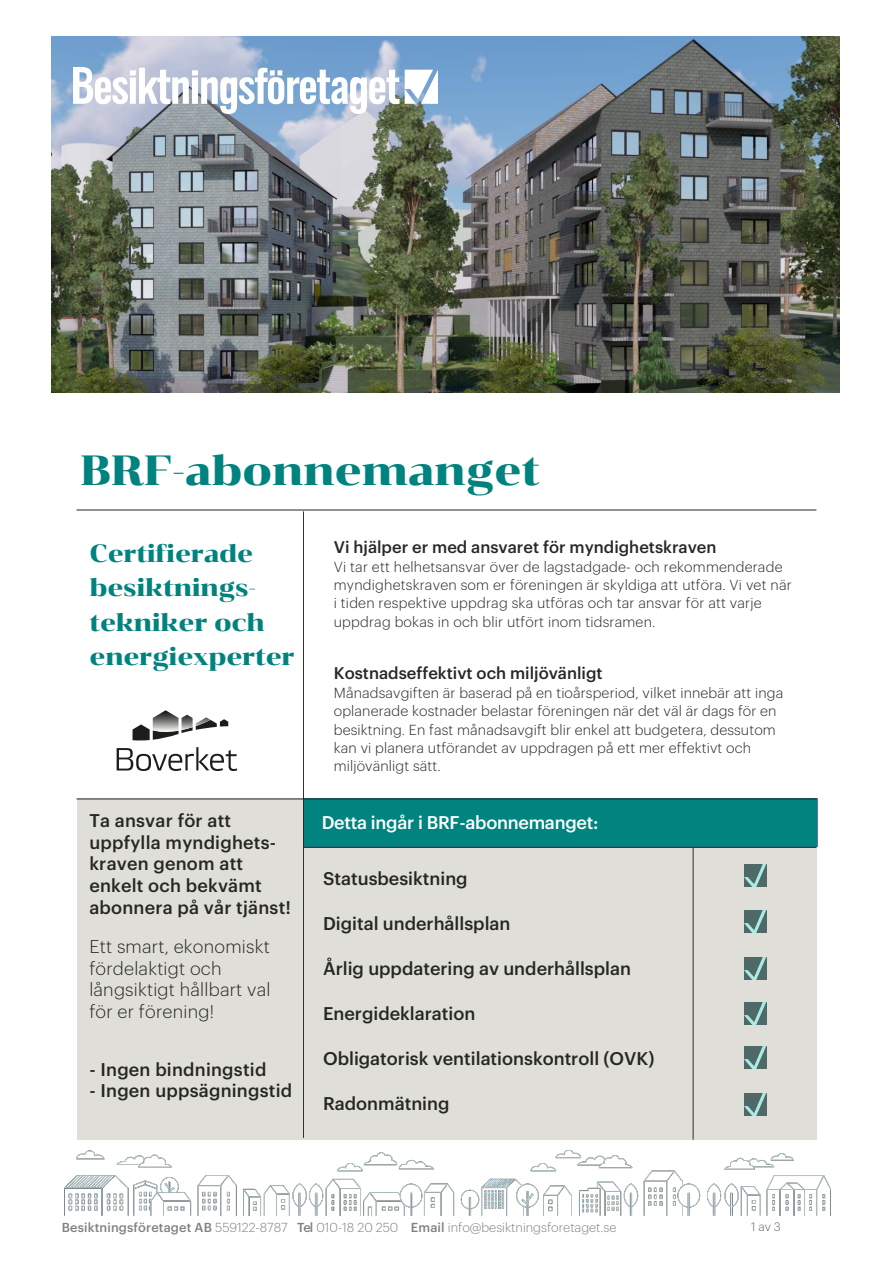
<style>
.page{position:relative;width:893px;height:1263px;background:#fff}
.page>*{position:absolute;margin:0;border:0;box-sizing:border-box;transform-origin:0 0}
.t1{font:42px "Chonburi";letter-spacing:-.01em;color:#00837f}
.t2{font:24.75px/34.7px "Chonburi";letter-spacing:-.015em;color:#00837f}
.t3{font:500 18px/21.6px "Graphik";color:#242722}
.t4{font:300 18px/21.6px "Graphik";letter-spacing:.015em;color:#242722}
.t5{font:500 18px "Graphik";letter-spacing:-.015em;color:#fff}
.t6{font:500 16.5px "Graphik";color:#262923}
.t7{font:500 16.5px "Graphik";color:#242722}
.t8{font:300 14.25px/18.3px "Graphik";letter-spacing:.01em;color:#242722}
.t9{font:300 12.75px "Graphik";color:#808285}
.t10{font:300 12px "Graphik";color:#666}
.s1{font-style:inherit}
.s2{font-weight:500}
</style>
<div class="page">
<div style="left:77px;top:798px;width:739px;height:342px;background:#e0ded9"></div>
<div style="left:304px;top:798px;width:514px;height:49px;background:#01847f"></div>
<hr style="left:77px;top:510px;width:739px;height:1px;background:#242722">
<hr style="left:303px;top:511px;width:1px;height:627px;background:#242722">
<hr style="left:693px;top:847px;width:1px;height:293px;background:#242722">
<hr style="left:77px;top:798px;width:739px;height:1px;background:#242722">
<hr style="left:304px;top:847px;width:512px;height:1px;background:#242722">
<svg style="left:117px;top:747px;width:120px;height:24px"></svg>
<svg style="left:133px;top:710px;width:95px;height:31px"></svg>
<img style="left:65px;top:1150px;width:766px;height:66px">
<img style="left:51px;top:36px;width:788px;height:357px">
<img style="left:74px;top:68px;width:363px;height:45px">
<img style="left:745px;top:864px;width:22px;height:22px">
<img style="left:745px;top:910px;width:22px;height:22px">
<img style="left:745px;top:957px;width:22px;height:22px">
<img style="left:745px;top:1002px;width:22px;height:22px">
<img style="left:745px;top:1046px;width:22px;height:22px">
<img style="left:745px;top:1093px;width:22px;height:22px">
<p class="t1" style="left:81px;top:440px;width:461px">B<span class="s1">RF-a</span>bonnemanget</p>
<p class="t2" style="left:90px;top:536px;width:207px">Certifierade besiktnings&shy;<span class="s1">tekniker</span> och energiexperter</p>
<p class="t6" style="left:334px;top:534px;width:384px">Vi hjälper er med ansvaret för myndighetskraven</p>
<p class="t8" style="left:334px;top:556px;width:459px">Vi tar ett helhetsansvar över de lagstadgade- och rekommenderade myndighetskraven som er föreningen är skyldiga att utföra. Vi vet när i tiden respektive uppdrag ska utföras och tar ansvar för att varje uppdrag bokas in och blir utfört inom tidsramen.</p>
<p class="t7" style="left:334px;top:660px;width:270px">Kostnadseffektivt och miljövänligt</p>
<p class="t8" style="left:334px;top:683px;width:451px">Månadsavgiften är baserad på en tioårsperiod, vilket innebär att inga oplanerade kostnader belastar föreningen när det väl är dags för en besiktning. En fast månadsavgift blir enkel att budgetera, dessutom kan vi planera utförandet av uppdragen på ett mer effektivt och miljövänligt sätt.</p>
<p class="t3" style="left:89px;top:808px;width:203px">Ta ansvar för att uppfylla myndighets&shy;kraven genom att enkelt och bekvämt abonnera på vår tjänst!</p>
<p class="t4" style="left:89px;top:934px;width:183px">Ett smart, ekonomiskt fördelaktigt och långsiktigt hållbart val för er förening!</p>
<p class="t3" style="left:89px;top:1057px;width:179px">- Ingen bindningstid</p>
<p class="t3" style="left:89px;top:1078px;width:204px">- Ingen uppsägningstid</p>
<p class="t5" style="left:322px;top:809px;width:278px">Detta ingår i BRF-abonnemanget:</p>
<p class="t3" style="left:323px;top:866px;width:146px">Statusbesiktning</p>
<p class="t3" style="left:323px;top:911px;width:189px">Digital underhållsplan</p>
<p class="t3" style="left:323px;top:956px;width:309px">Årlig uppdatering av underhållsplan</p>
<p class="t3" style="left:323px;top:1001px;width:154px">Energideklaration</p>
<p class="t3" style="left:323px;top:1046px;width:333px">Obligatorisk ventilationskontroll (OVK)</p>
<p class="t3" style="left:323px;top:1091px;width:128px">Radonmätning</p>
<p class="t9" style="left:62px;top:1218px;width:556px"><span class="s2">Besiktningsföretaget AB</span> 559122-8787 <span class="s2">Tel</span> 010-18 20 250 <span class="s2">Email</span> info@besiktningsforetaget.se</p>
<p class="t10" style="left:751px;top:1218px;width:31px">1 av 3</p>
</div>
